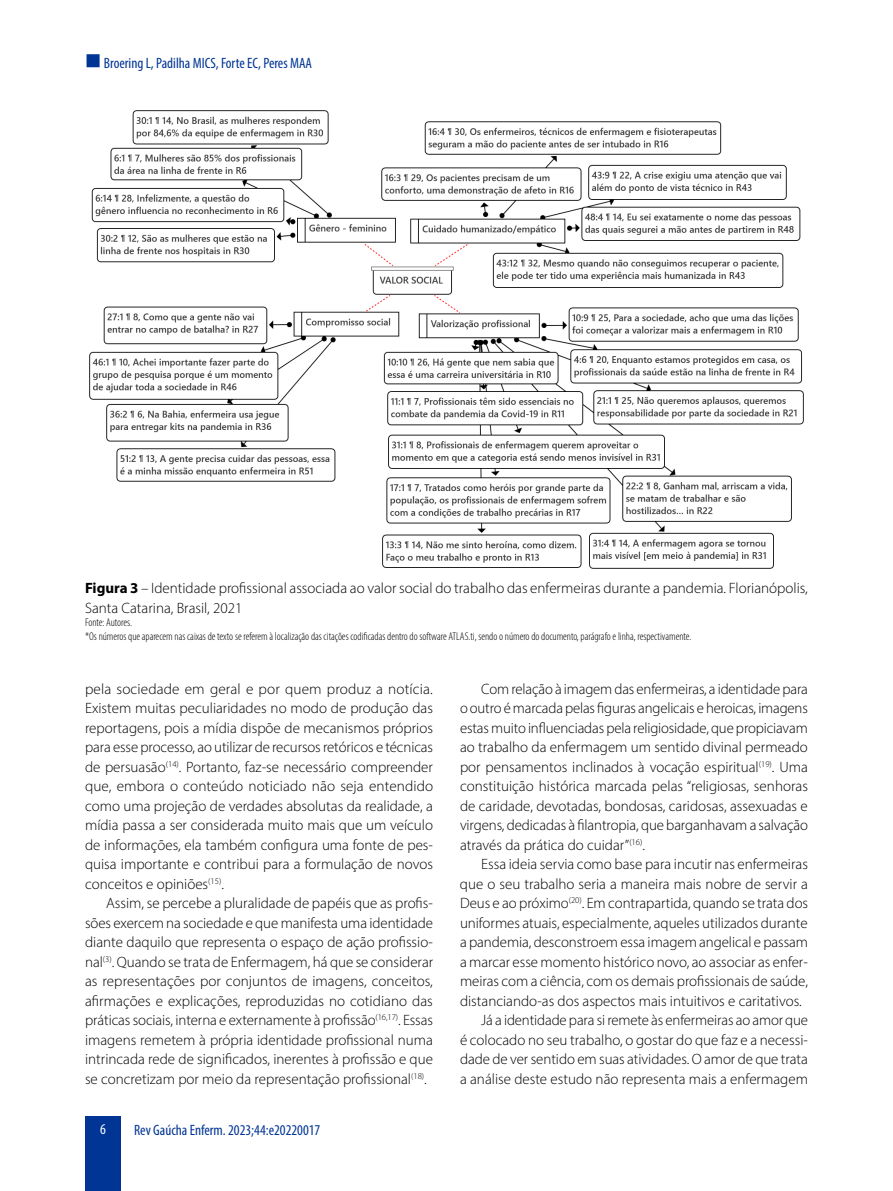
<style>
.page{position:relative;width:893px;height:1191px;background:#fff}
.page>*{position:absolute;margin:0;border:0;box-sizing:border-box;transform-origin:0 0}
.t1{font:300 15px/19.5px "Myriad Pro";color:#000;text-align:justify}
.t2{font:condensed 15px "Myriad Pro";color:#003595}
.t3{font:condensed 15px "Myriad Pro";color:#fff}
.t4{font:300 condensed 11.25px/13.5px "Myriad Pro";color:#000}
.s1{font-weight:700}
</style>
<div class="page">
<div style="left:85px;top:1116px;width:36px;height:75px;background:#003595"></div>
<img style="left:89px;top:110px;width:715px;height:459px">
<p class="t2" style="left:104px;top:54px;width:210px">Broering L, Padilha MICS, Forte EC, Peres MAA</p>
<p class="t1" style="left:85px;top:578px;width:724px"><span class="s1">Figura 3</span> – Identidade profissional associada ao valor social do trabalho das enfermeiras durante a pandemia. Florianópolis,<br>Santa Catarina, Brasil, 2021</p>
<p class="t4" style="left:85px;top:616px;width:608px">Fonte: Autores.<br>*Os números que aparecem nas caixas de texto se referem à localização das citações codificadas dentro do software ATLAS.ti, sendo o número do documento, parágrafo e linha, respectivamente.</p>
<p class="t1" style="left:85px;top:678px;width:350px">pela sociedade em geral e por quem produz a notícia.<br>Existem muitas peculiaridades no modo de produção das reportagens, pois a mídia dispõe de mecanismos próprios para esse processo, ao utilizar de recursos retóricos e técnicas de persuasão<sup>(14)</sup>. Portanto, faz-se necessário compreender que, embora o conteúdo noticiado não seja entendido como uma projeção de verdades absolutas da realidade, a mídia passa a ser considerada muito mais que um veículo de informações, ela também configura uma fonte de pes&shy;quisa importante e contribui para a formulação de novos conceitos e opiniões<sup>(15)</sup>.</p>
<p class="t1" style="left:85px;top:893px;width:350px;text-indent:21px">Assim, se percebe a pluralidade de papéis que as profis&shy;sões exercem na sociedade e que manifesta uma identidade diante daquilo que representa o espaço de ação profissio&shy;nal<sup>(3)</sup>. Quando se trata de Enfermagem, há que se considerar as representações por conjuntos de imagens, conceitos, afirmações e explicações, reproduzidas no cotidiano das práticas sociais, interna e externamente à profissão<sup>(16,17)</sup>. Essas imagens remetem à própria identidade profissional numa intrincada rede de significados, inerentes à profissão e que se concretizam por meio da representação profissional<sup>(18)</sup>.</p>
<p class="t3" style="left:100px;top:1120px;width:7px">6</p>
<p class="t2" style="left:134px;top:1121px;width:188px">Rev Gaúcha Enferm. 2023;44:e20220017</p>
<p class="t1" style="left:460px;top:678px;width:350px;text-indent:21px">Com relação à imagem das enfermeiras, a identidade para o outro é marcada pelas figuras angelicais e heroicas, imagens estas muito influenciadas pela religiosidade, que propiciavam ao trabalho da enfermagem um sentido divinal permeado por pensamentos inclinados à vocação espiritual<sup>(19)</sup>. Uma constituição histórica marcada pelas “religiosas, senhoras de caridade, devotadas, bondosas, caridosas, assexuadas e virgens, dedicadas à filantropia, que barganhavam a salvação através da prática do cuidar”<sup>(16)</sup>.</p>
<p class="t1" style="left:481px;top:854px;width:328px">Essa ideia servia como base para incutir nas enfermeiras</p>
<p class="t1" style="left:460px;top:873px;width:349px">que o seu trabalho seria a maneira mais nobre de servir a</p>
<p class="t1" style="left:460px;top:893px;width:350px">Deus e ao próximo<sup>(20)</sup>. Em contrapartida, quando se trata dos</p>
<p class="t1" style="left:460px;top:912px;width:349px">uniformes atuais, especialmente, aqueles utilizados durante</p>
<p class="t1" style="left:460px;top:932px;width:350px">a pandemia, desconstroem essa imagem angelical e passam</p>
<p class="t1" style="left:460px;top:951px;width:349px">a marcar esse momento histórico novo, ao associar as enfer-</p>
<p class="t1" style="left:460px;top:971px;width:349px">meiras com a ciência, com os demais profissionais de saúde,</p>
<p class="t1" style="left:460px;top:990px;width:343px">distanciando-as dos aspectos mais intuitivos e caritativos.</p>
<p class="t1" style="left:481px;top:1010px;width:328px">Já a identidade para si remete às enfermeiras ao amor que</p>
<p class="t1" style="left:460px;top:1029px;width:349px">é colocado no seu trabalho, o gostar do que faz e a necessi-</p>
<p class="t1" style="left:460px;top:1049px;width:349px">dade de ver sentido em suas atividades. O amor de que trata</p>
<p class="t1" style="left:460px;top:1068px;width:349px">a análise deste estudo não representa mais a enfermagem</p>
</div>
